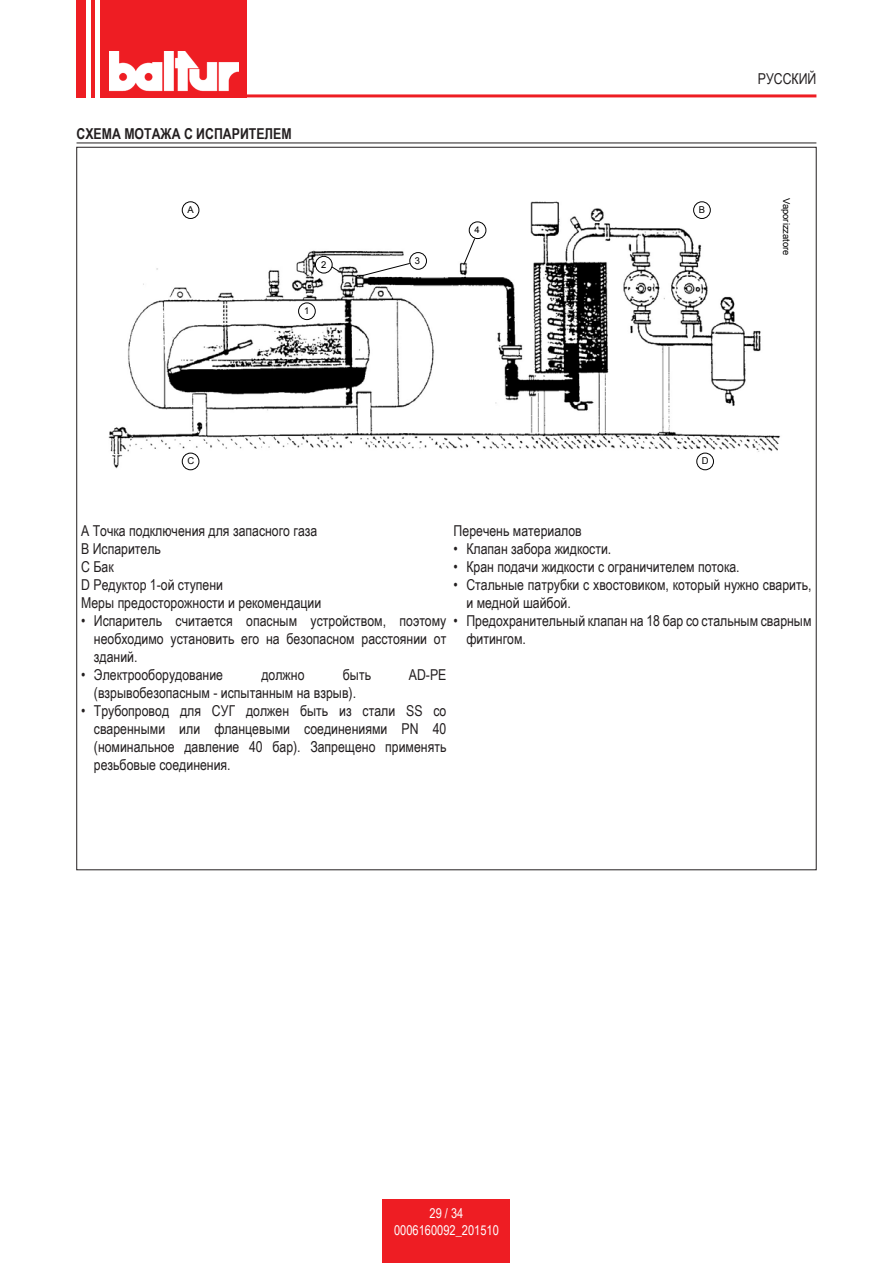
<style>
.page{position:relative;width:893px;height:1263px;background:#fff}
.page>*{position:absolute;margin:0;border:0;box-sizing:border-box;transform-origin:0 0}
.t1{font:15px/18px "Arial Narrow";color:#231f20}
.t2{font:700 15px "Arial Narrow";color:#231f20}
.t3{font:13.5px/16.2px "Arial Narrow";color:#fff;text-align:center}
.t4{font:9.45px "Arial";color:#000}
</style>
<div class="page">
<div style="left:77px;top:0;width:170px;height:97px;background:#ee1d23"></div>
<hr style="left:207px;top:94px;width:609px;height:3px;background:#ee1d23">
<hr style="left:86px;top:0;width:4px;height:98px;background:#fff">
<hr style="left:96px;top:0;width:4px;height:98px;background:#fff">
<div style="left:383px;top:1199px;width:127px;height:64px;background:#ee1d23"></div>
<img style="left:109px;top:51px;width:130px;height:41px">
<hr style="left:77px;top:143px;width:739px;height:1px;background:#231f20">
<img style="left:108px;top:201px;width:672px;height:270px">
<svg style="left:358px;top:263px;width:52px;height:14px"></svg>
<div style="left:410px;top:253px;width:17px;height:16px;border:1px solid #000;border-radius:50%"></div>
<svg style="left:332px;top:267px;width:7px;height:4px"></svg>
<div style="left:315px;top:256px;width:17px;height:17px;border:1px solid #000;border-radius:50%"></div>
<div style="left:299px;top:303px;width:16px;height:17px;border:1px solid #000;border-radius:50%"></div>
<svg style="left:464px;top:238px;width:11px;height:27px"></svg>
<div style="left:469px;top:222px;width:17px;height:17px;border:1px solid #000;border-radius:50%"></div>
<div style="left:182px;top:202px;width:17px;height:17px;border:1px solid #000;border-radius:50%"></div>
<div style="left:182px;top:453px;width:17px;height:17px;border:1px solid #000;border-radius:50%"></div>
<div style="left:694px;top:202px;width:16px;height:17px;border:1px solid #000;border-radius:50%"></div>
<div style="left:697px;top:453px;width:16px;height:17px;border:1px solid #000;border-radius:50%"></div>
<p class="t2" style="left:77px;top:122px;width:217px">СХЕМА МОТАЖА С ИСПАРИТЕЛЕМ</p>
<p class="t4" style="left:187px;top:203px;width:8px">A</p>
<p class="t4" style="left:321px;top:258px;width:7px">2</p>
<p class="t4" style="left:304px;top:305px;width:7px">1</p>
<p class="t4" style="left:415px;top:254px;width:7px">3</p>
<p class="t4" style="left:474px;top:223px;width:7px">4</p>
<p class="t4" style="left:699px;top:203px;width:8px">B</p>
<p class="t1" style="left:758px;top:69px;width:60px">РУССКИЙ</p>
<p class="t4" style="left:793px;top:198px;width:59px;rotate:90deg">Vaporizzatore</p>
<p class="t4" style="left:187px;top:454px;width:8px">C</p>
<p class="t4" style="left:702px;top:454px;width:8px">D</p>
<p class="t1" style="left:81px;top:521px;width:242px">А Точка подключения для запасного газа<br>B Испаритель<br>C Бак<br>D Редуктор 1-ой ступени<br>Меры предосторожности и рекомендации</p>
<p class="t1" style="left:94px;top:611px;width:354px;text-align:justify;text-indent:-13px">• Испаритель считается опасным устройством, поэтому необходимо установить его на безопасном расстоянии от зданий.</p>
<p class="t1" style="left:81px;top:665px;width:143px">• Электрооборудование</p>
<p class="t1" style="left:261px;top:665px;width:45px">должно</p>
<p class="t1" style="left:343px;top:665px;width:30px">быть</p>
<p class="t1" style="left:409px;top:665px;width:39px">AD-PE</p>
<p class="t1" style="left:94px;top:683px;width:264px">(взрывобезопасным - испытанным на взрыв).</p>
<p class="t1" style="left:94px;top:701px;width:354px;text-align:justify;text-indent:-13px">• Трубопровод для СУГ должен быть из стали SS со сваренными или фланцевыми соединениями PN 40 (номинальное давление 40 бар). Запрещено применять резьбовые соединения.</p>
<p class="t1" style="left:454px;top:521px;width:130px">Перечень материалов</p>
<p class="t1" style="left:454px;top:539px;width:159px">• Клапан забора жидкости.</p>
<p class="t1" style="left:454px;top:557px;width:288px">• Кран подачи жидкости с ограничителем потока.</p>
<p class="t1" style="left:466px;top:575px;width:347px;text-indent:-13px">• Стальные патрубки с хвостовиком, который нужно сварить, и медной шайбой.</p>
<p class="t1" style="left:466px;top:611px;width:347px;text-indent:-13px">• Предохранительный клапан на 18 бар со стальным сварным фитингом.</p>
<p class="t3" style="left:394px;top:1205px;width:106px">29 / 34<br>0006160092_201510</p>
</div>
